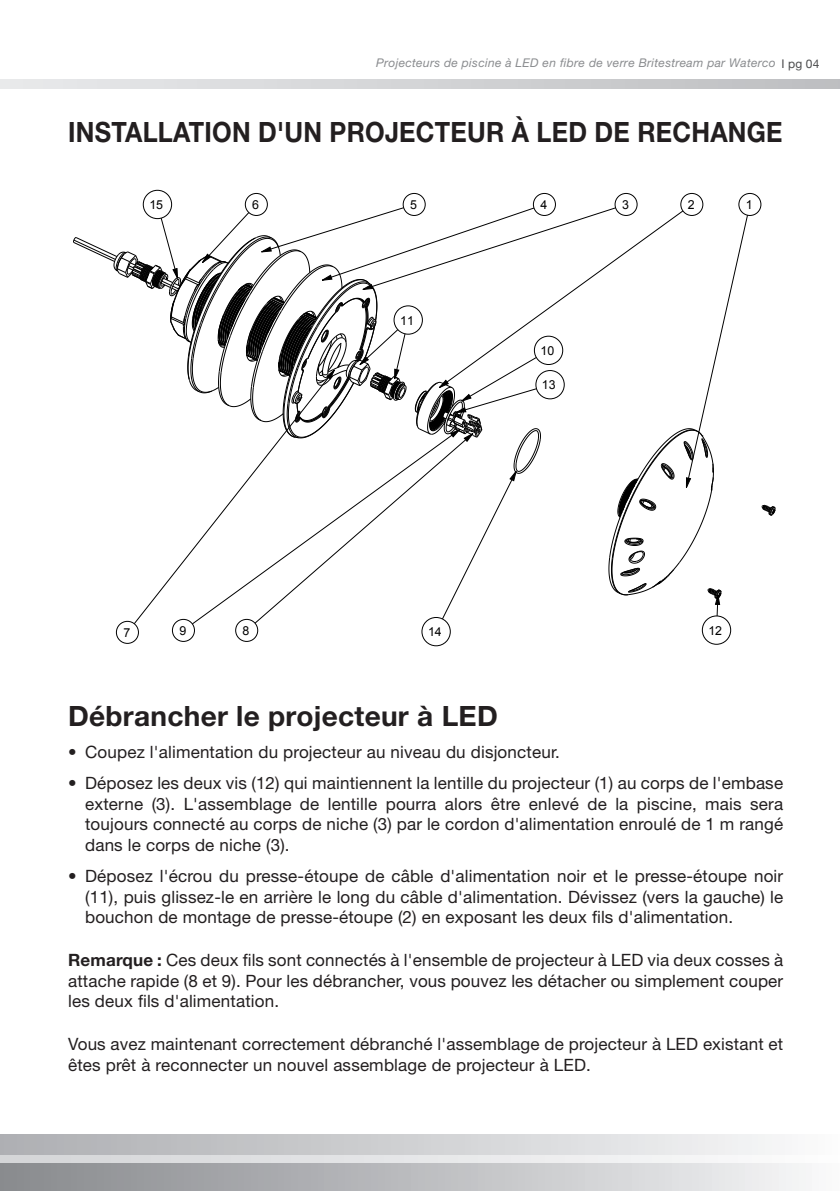
<style>
.page{position:relative;width:840px;height:1191px;background:#fff}
.page>*{position:absolute;margin:0;border:0;box-sizing:border-box;transform-origin:0 0}
.t1{font:700 28px "Helvetica Neue LT Std";letter-spacing:.01em;color:#231f20;scale:.9 1}
.t2{font:700 28px "Helvetica Neue LT Std";letter-spacing:.01em;color:#231f20}
.t3{font:17px/20.4px "Helvetica Neue LT Std";letter-spacing:.01em;color:#231f20;text-align:justify}
.t4{font:12.4px "Arial";color:#000}
.t5{font:italic 12px "Helvetica Neue LT Std";letter-spacing:.025em;color:#8a8c8f}
.s1{font-style:normal;color:#4b4c4d}
.s2{font-family:"Helvetica Neue";font-style:normal;color:#4b4c4d}
.s3{font-weight:700}
</style>
<div class="page">
<div style="left:0;top:1162px;width:839px;height:29px;background:linear-gradient(to right,#86878b,#f6f6f7)"></div>
<svg style="left:0;top:1154px;width:772px;height:8px"></svg>
<div style="left:0;top:1134px;width:839px;height:20px;background:linear-gradient(to right,#acadb1,#f9f9fa)"></div>
<svg style="left:0;top:79px;width:839px;height:10px;background:#d3d4d6"></svg>
<div style="left:421px;top:617px;width:29px;height:29px;border:1px solid #000;border-radius:50%"></div>
<div style="left:116px;top:621px;width:23px;height:22px;border:1px solid #000;border-radius:50%"></div>
<div style="left:235px;top:619px;width:23px;height:22px;border:1px solid #000;border-radius:50%"></div>
<div style="left:172px;top:619px;width:23px;height:22px;border:1px solid #000;border-radius:50%"></div>
<div style="left:143px;top:190px;width:29px;height:29px;border:1px solid #000;border-radius:50%"></div>
<div style="left:245px;top:193px;width:22px;height:23px;border:1px solid #000;border-radius:50%"></div>
<div style="left:402px;top:193px;width:23px;height:23px;border:1px solid #000;border-radius:50%"></div>
<div style="left:701px;top:615px;width:29px;height:29px;border:1px solid #000;border-radius:50%"></div>
<div style="left:738px;top:193px;width:22px;height:23px;border:1px solid #000;border-radius:50%"></div>
<div style="left:680px;top:193px;width:22px;height:23px;border:1px solid #000;border-radius:50%"></div>
<div style="left:614px;top:193px;width:23px;height:23px;border:1px solid #000;border-radius:50%"></div>
<div style="left:533px;top:193px;width:22px;height:23px;border:1px solid #000;border-radius:50%"></div>
<svg style="left:761px;top:505px;width:14px;height:10px"></svg>
<svg style="left:73px;top:207px;width:674px;height:412px"></svg>
<p class="t5" style="left:376px;top:56px;width:444px">Projecteurs de piscine à LED en fibre de verre Britestream par Waterco <span class="s1">I</span> <span class="s2">pg 04</span></p>
<h1 class="t1" style="left:68px;top:114px;width:795px">INSTALLATION D'UN PROJECTEUR À LED DE RECHANGE</h1>
<p class="t4" style="left:149px;top:197px;width:15px">15</p>
<p class="t4" style="left:252px;top:197px;width:8px">6</p>
<p class="t4" style="left:410px;top:197px;width:8px">5</p>
<p class="t4" style="left:540px;top:197px;width:8px">4</p>
<p class="t4" style="left:621px;top:197px;width:8px">3</p>
<p class="t4" style="left:687px;top:197px;width:8px">2</p>
<p class="t4" style="left:745px;top:197px;width:8px">1</p>
<p class="t4" style="left:400px;top:312px;width:15px">11</p>
<p class="t4" style="left:540px;top:343px;width:15px">10</p>
<p class="t4" style="left:541px;top:377px;width:15px">13</p>
<p class="t4" style="left:123px;top:624px;width:8px">7</p>
<p class="t4" style="left:179px;top:622px;width:8px">9</p>
<p class="t4" style="left:242px;top:622px;width:8px">8</p>
<p class="t4" style="left:428px;top:624px;width:15px">14</p>
<p class="t4" style="left:708px;top:622px;width:15px">12</p>
<h1 class="t2" style="left:68px;top:698px;width:431px">Débrancher le projecteur à LED</h1>
<p class="t3" style="left:68px;top:741px;width:493px">• Coupez l'alimentation du projecteur au niveau du disjoncteur.</p>
<p class="t3" style="left:85px;top:773px;width:699px;text-indent:-17px">• Déposez les deux vis (12) qui maintiennent la lentille du projecteur (1) au corps de l'embase externe (3). L'assemblage de lentille pourra alors être enlevé de la piscine, mais sera toujours connecté au corps de niche (3) par le cordon d'alimentation enroulé de 1 m rangé dans le corps de niche (3).</p>
<p class="t3" style="left:85px;top:865px;width:699px;text-indent:-17px">• Déposez l'écrou du presse-étoupe de câble d'alimentation noir et le presse-étoupe noir (11), puis glissez-le en arrière le long du câble d'alimentation. Dévissez (vers la gauche) le bouchon de montage de presse-étoupe (2) en exposant les deux fils d'alimentation.</p>
<p class="t3" style="left:68px;top:949px;width:716px"><span class="s3">Remarque :</span> Ces deux fils sont connectés à l'ensemble de projecteur à LED via deux cosses à attache rapide (8 et 9). Pour les débrancher, vous pouvez les détacher ou simplement couper les deux fils d'alimentation.</p>
<p class="t3" style="left:68px;top:1033px;width:716px">Vous avez maintenant correctement débranché l'assemblage de projecteur à LED existant et êtes prêt à reconnecter un nouvel assemblage de projecteur à LED.</p>
</div>
